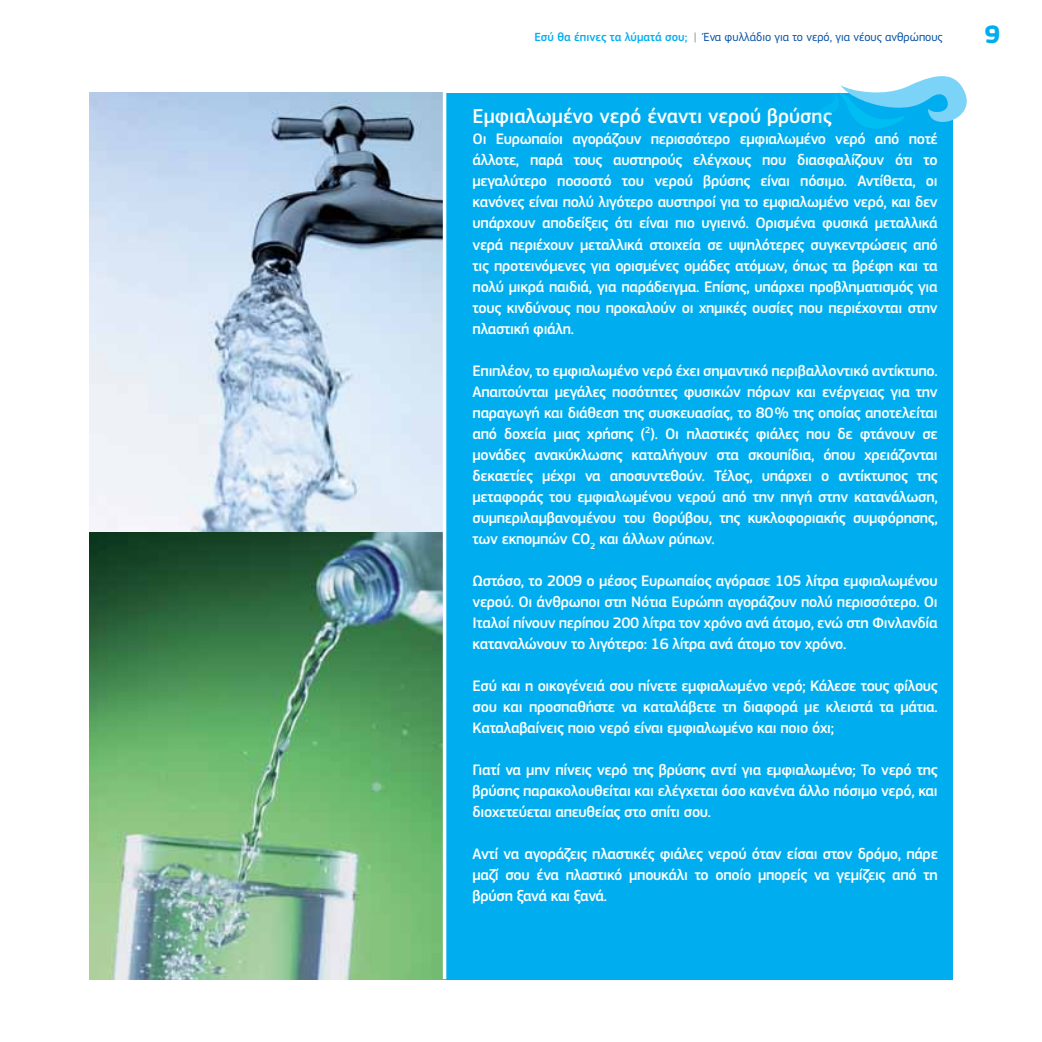
<style>
.page{position:relative;width:1042px;height:1042px;background:#fff}
.page>*{position:absolute;margin:0;border:0;box-sizing:border-box;transform-origin:0 0}
.t1{font:700 26.25px "EC Square Sans Pro";color:#00aeef}
.t2{font:500 21px "EC Square Sans Pro";color:#fff}
.t3{font:500 15.75px/21px "EC Square Sans Pro";letter-spacing:-.02em;color:#fff;text-align:justify}
.t4{font:12.25px "EC Square Sans Pro";color:#034ea2}
.s1{font-weight:500;color:#00aeef}
.s2{color:#808285}
.s3{color:#d6f0fc}
</style>
<div class="page">
<div style="left:89px;top:93px;width:863px;height:886px;background:#00aeef"></div>
<svg style="left:839px;top:76px;width:128px;height:53px"></svg>
<img style="left:89px;top:93px;width:354px;height:439px">
<img style="left:89px;top:532px;width:354px;height:447px">
<hr style="left:443px;top:93px;width:3px;height:886px;background:#fff">
<p class="t4" style="left:534px;top:32px;width:410px"><span class="s1">Εσύ θα έπινες τα λύματά σου;</span> <span class="s2">|</span> Ένα φυλλάδιο για το νερό, για νέους ανθρώπους</p>
<h1 class="t1" style="left:984px;top:18px;width:17px">9</h1>
<h2 class="t2" style="left:472px;top:104px;width:361px">Εμφιαλωμένο νερό έναντι νερού βρύσ<span class="s3">ης</span></h2>
<p class="t3" style="left:472px;top:129px;width:467px">Οι Ευρωπαίοι αγοράζουν περισσότερο εμφιαλωμένο νερό από ποτέ άλλοτε, παρά τους αυστηρούς ελέγχους που διασφαλίζουν ότι το μεγαλύτερο ποσοστό του νερού βρύσης είναι πόσιμο. Αντίθετα, οι κανόνες είναι πολύ λιγότερο αυστηροί για το εμφιαλωμένο νερό, και δεν υπάρχουν αποδείξεις ότι είναι πιο υγιεινό. Ορισμένα φυσικά μεταλλικά νερά περιέχουν μεταλλικά στοιχεία σε υψηλότερες συγκεντρώσεις από τις προτεινόμενες για ορισμένες ομάδες ατόμων, όπως τα βρέφη και τα πολύ μικρά παιδιά, για παράδειγμα. Επίσης, υπάρχει προβληματισμός για τους κινδύνους που προκαλούν οι χημικές ουσίες που περιέχονται στην πλαστική φιάλη.</p>
<p class="t3" style="left:472px;top:360px;width:467px">Επιπλέον, το εμφιαλωμένο νερό έχει σημαντικό περιβαλλοντικό αντίκτυπο.<br>Απαιτούνται μεγάλες ποσότητες φυσικών πόρων και ενέργειας για την παραγωγή και διάθεση της συσκευασίας, το 80 % της οποίας αποτελείται από δοχεία μιας χρήσης (<sup>2</sup>). Οι πλαστικές φιάλες που δε φτάνουν σε μονάδες ανακύκλωσης καταλήγουν στα σκουπίδια, όπου χρειάζονται δεκαετίες μέχρι να αποσυντεθούν. Τέλος, υπάρχει ο αντίκτυπος της μεταφοράς του εμφιαλωμένου νερού από την πηγή στην κατανάλωση, συμπεριλαμβανομένου του θορύβου, της κυκλοφοριακής συμφόρησης, των εκπομπών CO<sub>2</sub> και άλλων ρύπων.</p>
<p class="t3" style="left:472px;top:570px;width:467px">Ωστόσο, το 2009 ο μέσος Ευρωπαίος αγόρασε 105 λίτρα εμφιαλωμένου νερού. Οι άνθρωποι στη Νότια Ευρώπη αγοράζουν πολύ περισσότερο. Οι Ιταλοί πίνουν περίπου 200 λίτρα τον χρόνο ανά άτομο, ενώ στη Φινλανδία καταναλώνουν το λιγότερο: 16 λίτρα ανά άτομο τον χρόνο.</p>
<p class="t3" style="left:472px;top:675px;width:467px">Εσύ και η οικογένειά σου πίνετε εμφιαλωμένο νερό; Κάλεσε τους φίλους σου και προσπαθήστε να καταλάβετε τη διαφορά με κλειστά τα μάτια.<br>Καταλαβαίνεις ποιο νερό είναι εμφιαλωμένο και ποιο όχι;</p>
<p class="t3" style="left:472px;top:759px;width:467px">Γιατί να μην πίνεις νερό της βρύσης αντί για εμφιαλωμένο; Το νερό της βρύσης παρακολουθείται και ελέγχεται όσο κανένα άλλο πόσιμο νερό, και διοχετεύεται απευθείας στο σπίτι σου.</p>
<p class="t3" style="left:472px;top:843px;width:467px">Αντί να αγοράζεις πλαστικές φιάλες νερού όταν είσαι στον δρόμο, πάρε μαζί σου ένα πλαστικό μπουκάλι το οποίο μπορείς να γεμίζεις από τη βρύση ξανά και ξανά.</p>
</div>
